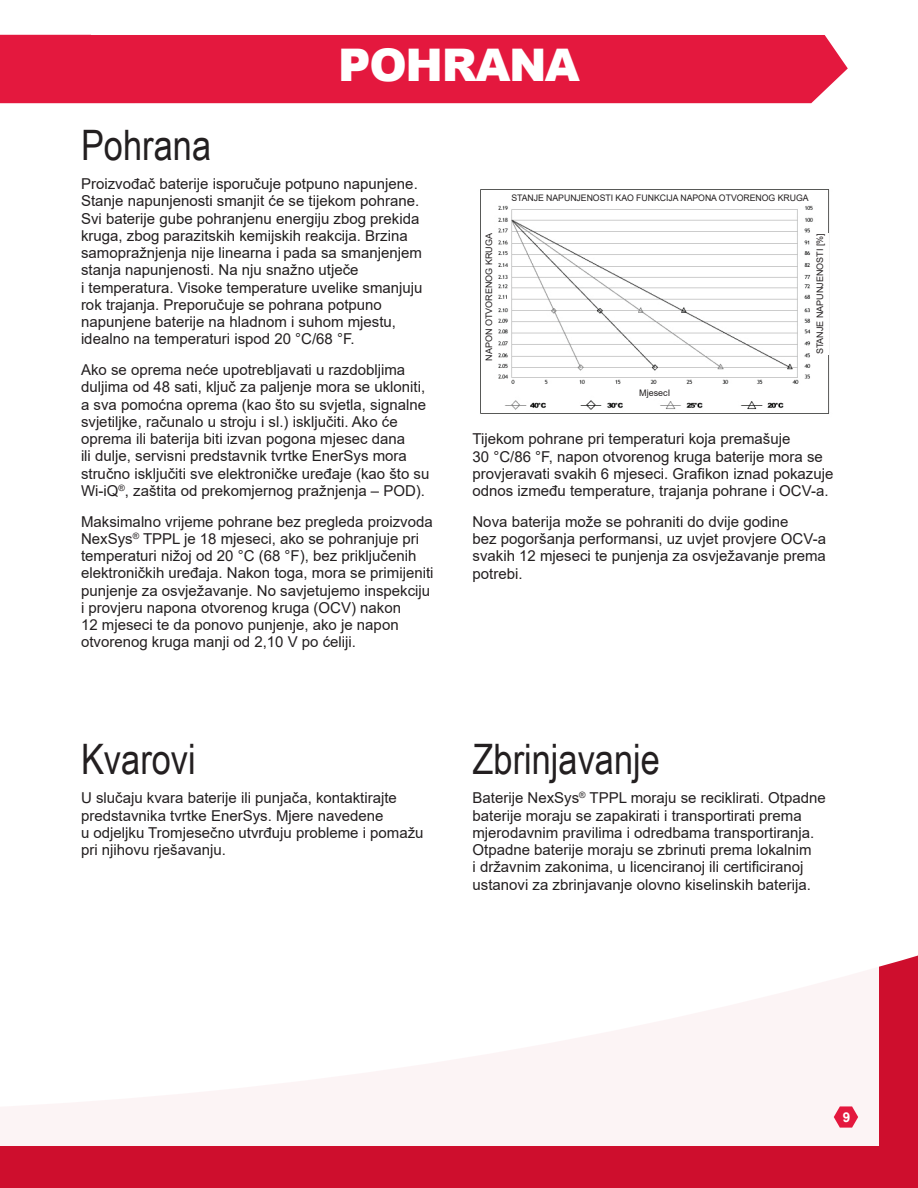
<style>
.page{position:relative;width:918px;height:1188px;background:#fff}
.page>*{position:absolute;margin:0;border:0;box-sizing:border-box;transform-origin:0 0}
.t1{font:900 45px "Arial";letter-spacing:-.03em;color:#fff}
.Labels{font:42px "Arial Narrow";color:#231f20}
.Labels-2{font:15px/17.2px "Arial";color:#231f20}
.t2{font:700 13.5px "Arial";color:#fff}
.Labels-3{font:9px "Arial";letter-spacing:-.005em;color:#231f20}
</style>
<div class="page">
<div style="left:0;top:955px;width:918px;height:233px;background:#ce0e2d"></div>
<div style="left:0;top:857px;width:879px;height:289px;background:#fff"></div>
<div style="left:135px;top:35px;width:713px;height:68px;background:#e4183e"></div>
<div style="left:0;top:35px;width:135px;height:68px;background:#e4183e"></div>
<img style="left:480px;top:189px;width:350px;height:225px">
<div style="left:511px;top:194px;width:309px;height:11px;background:#fff"></div>
<div style="left:626px;top:389px;width:58px;height:9px;background:#fff"></div>
<div style="left:817px;top:233px;width:11px;height:121px;background:#fff"></div>
<div style="left:485px;top:234px;width:13px;height:127px;background:#fff"></div>
<svg style="left:834px;top:1106px;width:24px;height:22px"></svg>
<p class="t1" style="left:338px;top:33px;width:243px">POHRANA</p>
<p class="Labels" style="left:81px;top:115px;width:132px">Pohrana</p>
<p class="Labels-2" style="left:81px;top:175px;width:343px">Proizvođač baterije isporučuje potpuno napunjene.<br>Stanje napunjenosti smanjit će se tijekom pohrane.<br>Svi baterije gube pohranjenu energiju zbog prekida kruga, zbog parazitskih kemijskih reakcija. Brzina samopražnjenja nije linearna i pada sa smanjenjem stanja napunjenosti. Na nju snažno utječe<br>i temperatura. Visoke temperature uvelike smanjuju rok trajanja. Preporučuje se pohrana potpuno napunjene baterije na hladnom i suhom mjestu, idealno na temperaturi ispod 20 °C/68 °F.</p>
<p class="Labels-2" style="left:81px;top:361px;width:350px">Ako se oprema neće upotrebljavati u razdobljima duljima od 48 sati, ključ za paljenje mora se ukloniti, a sva pomoćna oprema (kao što su svjetla, signalne svjetiljke, računalo u stroju i sl.) isključiti. Ako će oprema ili baterija biti izvan pogona mjesec dana<br>ili dulje, servisni predstavnik tvrtke EnerSys mora stručno isključiti sve elektroničke uređaje (kao što su Wi-iQ<sup>®</sup>, zaštita od prekomjernog pražnjenja – POD).</p>
<p class="Labels-2" style="left:81px;top:513px;width:354px">Maksimalno vrijeme pohrane bez pregleda proizvoda NexSys<sup>®</sup> TPPL je 18 mjeseci, ako se pohranjuje pri temperaturi nižoj od 20 °C (68 °F), bez priključenih elektroničkih uređaja. Nakon toga, mora se primijeniti punjenje za osvježavanje. No savjetujemo inspekciju i provjeru napona otvorenog kruga (OCV) nakon<br>12 mjeseci te da ponovo punjenje, ako je napon otvorenog kruga manji od 2,10 V po ćeliji.</p>
<p class="Labels" style="left:81px;top:729px;width:116px">Kvarovi</p>
<p class="Labels-2" style="left:81px;top:789px;width:344px">U slučaju kvara baterije ili punjača, kontaktirajte predstavnika tvrtke EnerSys. Mjere navedene<br>u odjeljku Tromjesečno utvrđuju probleme i pomažu pri njihovu rješavanju.</p>
<p class="Labels-3" style="left:483px;top:361px;width:129px;rotate:-90deg">NAPON OTVORENOG KRUGA</p>
<p class="Labels-3" style="left:511px;top:191px;width:299px">STANJE NAPUNJENOSTI KAO FUNKCIJA NAPONA OTVORENOG KRUGA</p>
<p class="Labels-3" style="left:639px;top:387px;width:33px">MjesecI</p>
<p class="Labels-3" style="left:814px;top:354px;width:123px;rotate:-90deg">STANJE NAPUNJENOSTI [%]</p>
<p class="Labels-2" style="left:472px;top:430px;width:362px">Tijekom pohrane pri temperaturi koja premašuje<br>30 °C/86 °F, napon otvorenog kruga baterije mora se provjeravati svakih 6 mjeseci. Grafikon iznad pokazuje odnos između temperature, trajanja pohrane i OCV-a.</p>
<p class="Labels-2" style="left:472px;top:513px;width:355px">Nova baterija može se pohraniti do dvije godine<br>bez pogoršanja performansi, uz uvjet provjere OCV-a svakih 12 mjeseci te punjenja za osvježavanje prema potrebi.</p>
<p class="Labels" style="left:472px;top:729px;width:189px">Zbrinjavanje</p>
<p class="Labels-2" style="left:472px;top:789px;width:355px">Baterije NexSys<sup>®</sup> TPPL moraju se reciklirati. Otpadne baterije moraju se zapakirati i transportirati prema mjerodavnim pravilima i odredbama transportiranja.<br>Otpadne baterije moraju se zbrinuti prema lokalnim<br>i državnim zakonima, u licenciranoj ili certificiranoj ustanovi za zbrinjavanje olovno kiselinskih baterija.</p>
<p class="t2" style="left:843px;top:1108px;width:9px">9</p>
</div>
